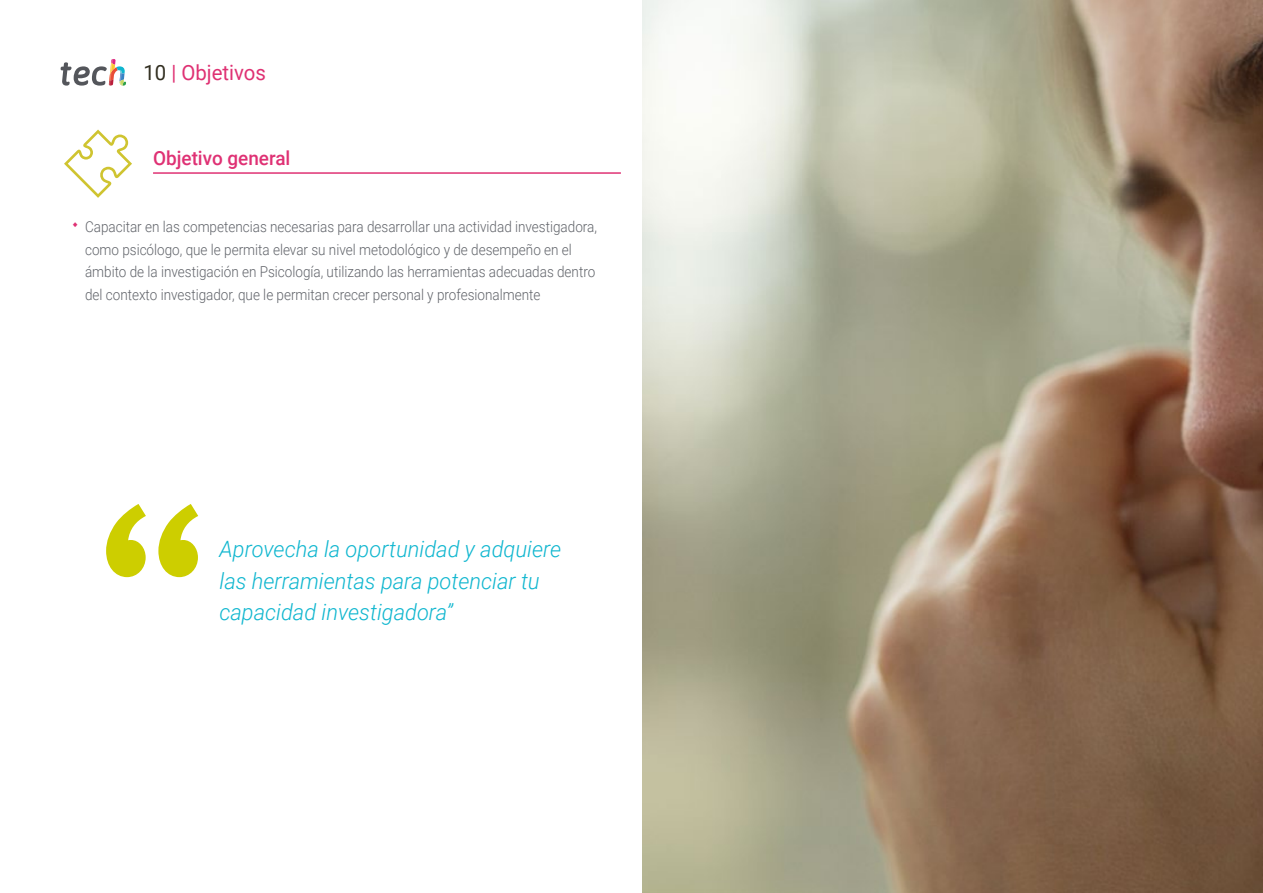
<style>
.page{position:relative;width:1263px;height:893px;background:#fff}
.page>*{position:absolute;margin:0;border:0;box-sizing:border-box;transform-origin:0 0}
.t1{font:italic 300 22.5px/31.5px "Roboto";color:#0fb6cf}
.t2{font:21px "Roboto";color:#df3173}
.t3{font:500 19.5px "Roboto";color:#df3174}
.t4{font:300 15px/22.5px "Roboto";color:#61646a;scale:.9 1}
.s1{color:#312e20}
</style>
<div class="page">
<hr style="left:153px;top:173px;width:468px;height:1px;background:#df3174">
<svg style="left:64px;top:130px;width:68px;height:68px"></svg>
<svg style="left:106px;top:504px;width:92px;height:73px"></svg>
<img style="left:642px;top:0;width:621px;height:893px">
<svg style="left:61px;top:59px;width:65px;height:27px"></svg>
<h2 class="t2" style="left:144px;top:57px;width:124px"><span class="s1">10</span> | Objetivos</h2>
<h3 class="t3" style="left:153px;top:144px;width:139px">Objetivo general</h3>
<p class="t4" style="left:85px;top:215px;width:570px">Capacitar en las competencias necesarias para desarrollar una actividad investigadora, como psicólogo, que le permita elevar su nivel metodológico y de desempeño en el ámbito de la investigación en Psicología, utilizando las herramientas adecuadas dentro del contexto investigador, que le permitan crecer personal y profesionalmente</p>
<h1 class="t1" style="left:219px;top:533px;width:343px">Aprovecha la oportunidad y adquiere las herramientas para potenciar tu capacidad investigadora”</h1>
</div>
